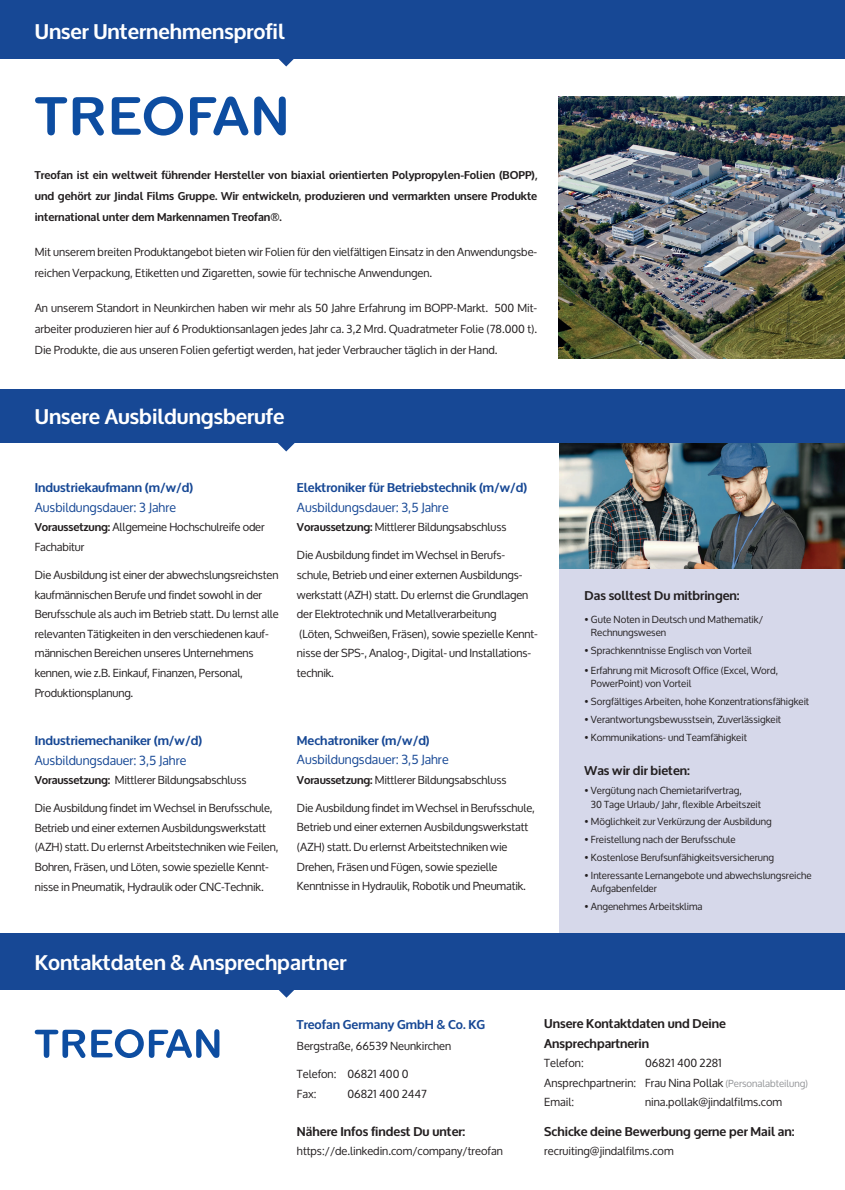
<style>
.page{position:relative;width:845px;height:1190px;background:#fff}
.page>*{position:absolute;margin:0;border:0;box-sizing:border-box;transform-origin:0 0}
.t1{font:700 21px "Oxygen";color:#fff}
.t2{font:700 12.6px/19.6px "Oxygen";color:#231f20}
.t3{font:700 12.6px "Oxygen";color:#174895}
.t4{font:12.6px "Oxygen";color:#174895}
.t5{font:11.2px/19.6px "Oxygen";letter-spacing:-.01em;color:#231f20}
.t6{font:700 11.2px/21px "Oxygen";color:#231f20;text-align:justify}
.t7{font:9.8px/13.3px "Oxygen";color:#231f20}
.s1{font-weight:700}
.s2{font-size:9.8px;color:#939598}
</style>
<div class="page">
<div style="left:0;top:0;width:844px;height:58px;background:#174895"></div>
<svg style="left:278px;top:58px;width:16px;height:9px"></svg>
<div style="left:0;top:933px;width:844px;height:56px;background:#174895"></div>
<svg style="left:278px;top:989px;width:17px;height:8px"></svg>
<div style="left:559px;top:442px;width:285px;height:491px;background:#d6d8ea"></div>
<img style="left:558px;top:96px;width:286px;height:262px">
<svg style="left:35px;top:97px;width:32px;height:38px"></svg>
<svg style="left:254px;top:96px;width:32px;height:39px"></svg>
<svg style="left:190px;top:96px;width:58px;height:39px"></svg>
<svg style="left:73px;top:97px;width:31px;height:38px"></svg>
<svg style="left:112px;top:96px;width:71px;height:40px"></svg>
<img style="left:559px;top:443px;width:285px;height:125px">
<svg style="left:35px;top:1029px;width:184px;height:29px"></svg>
<div style="left:0;top:390px;width:844px;height:53px;background:#174895"></div>
<svg style="left:278px;top:443px;width:16px;height:8px"></svg>
<h1 class="t1" style="left:35px;top:19px;width:251px">Unser Unternehmensprofil</h1>
<p class="t6" style="left:35px;top:164px;width:504px">Treofan ist ein weltweit führender Hersteller von biaxial orientierten Polypropylen-Folien (BOPP), und gehört zur Jindal Films Gruppe. Wir entwickeln, produzieren und vermarkten unsere Produkte international unter dem Markennamen Treofan®.</p>
<p class="t5" style="left:35px;top:241px;width:504px;line-height:21px">Mit unserem breiten Produktangebot bieten wir Folien für den vielfältigen Einsatz in den Anwendungsbe&shy;reichen Verpackung, Etiketten und Zigaretten, sowie für technische Anwendungen.</p>
<p class="t5" style="left:35px;top:297px;width:504px;line-height:21px;text-align:justify">An unserem Standort in Neunkirchen haben wir mehr als 50 Jahre Erfahrung im BOPP-Markt. 500 Mit&shy;arbeiter produzieren hier auf 6 Produktionsanlagen jedes Jahr ca. 3,2 Mrd. Quadratmeter Folie (78.000 t).<br>Die Produkte, die aus unseren Folien gefertigt werden, hat jeder Verbraucher täglich in der Hand.</p>
<h1 class="t1" style="left:35px;top:403px;width:251px">Unsere Ausbildungsberufe</h1>
<p class="t3" style="left:35px;top:480px;width:160px">Industriekaufmann (m/w/d)</p>
<p class="t4" style="left:35px;top:500px;width:143px">Ausbildungsdauer: 3 Jahre</p>
<p class="t5" style="left:35px;top:518px;width:231px"><span class="s1">Voraussetzung:</span> Allgemeine Hochschulreife oder<br>Fachabitur</p>
<p class="t5" style="left:35px;top:565px;width:245px">Die Ausbildung ist einer der abwechslungsreichsten kaufmännischen Berufe und findet sowohl in der Berufsschule als auch im Betrieb statt. Du lernst alle relevanten Tätigkeiten in den verschiedenen kauf&shy;männischen Bereichen unseres Unternehmens kennen, wie z.B. Einkauf, Finanzen, Personal, Produktionsplanung.</p>
<p class="t3" style="left:35px;top:732px;width:169px">Industriemechaniker (m/w/d)</p>
<p class="t4" style="left:35px;top:753px;width:153px">Ausbildungsdauer: 3,5 Jahre</p>
<p class="t5" style="left:35px;top:770px;width:213px"><span class="s1">Voraussetzung:</span> Mittlerer Bildungsabschluss</p>
<p class="t5" style="left:35px;top:798px;width:245px">Die Ausbildung findet im Wechsel in Berufsschule, Betrieb und einer externen Ausbildungswerkstatt (AZH) statt. Du erlernst Arbeitstechniken wie Feilen, Bohren, Fräsen, und Löten, sowie spezielle Kennt&shy;nisse in Pneumatik, Hydraulik oder CNC-Technik.</p>
<p class="t3" style="left:297px;top:480px;width:232px">Elektroniker für Betriebstechnik (m/w/d)</p>
<p class="t4" style="left:297px;top:500px;width:153px">Ausbildungsdauer: 3,5 Jahre</p>
<p class="t5" style="left:297px;top:518px;width:211px"><span class="s1">Voraussetzung:</span> Mittlerer Bildungsabschluss</p>
<p class="t5" style="left:297px;top:546px;width:242px">Die Ausbildung findet im Wechsel in Berufs&shy;schule, Betrieb und einer externen Ausbildungs&shy;werkstatt (AZH) statt. Du erlernst die Grundlagen der Elektrotechnik und Metallverarbeitung<br>(Löten, Schweißen, Fräsen), sowie spezielle Kennt&shy;nisse der SPS-, Analog-, Digital- und Installations&shy;technik.</p>
<p class="t3" style="left:297px;top:732px;width:134px">Mechatroniker (m/w/d)</p>
<p class="t4" style="left:297px;top:752px;width:153px">Ausbildungsdauer: 3,5 Jahre</p>
<p class="t5" style="left:297px;top:770px;width:211px"><span class="s1">Voraussetzung:</span> Mittlerer Bildungsabschluss</p>
<p class="t5" style="left:297px;top:798px;width:239px">Die Ausbildung findet im Wechsel in Berufsschule, Betrieb und einer externen Ausbildungswerkstatt (AZH) statt. Du erlernst Arbeitstechniken wie Drehen, Fräsen und Fügen, sowie spezielle Kenntnisse in Hydraulik, Robotik und Pneumatik.</p>
<h1 class="t1" style="left:35px;top:949px;width:313px">Kontaktdaten &amp; Ansprechpartner</h1>
<p class="t2" style="left:584px;top:586px;width:156px">Das solltest Du mitbringen:</p>
<p class="t7" style="left:590px;top:613px;width:174px;text-indent:-6px">• Gute Noten in Deutsch und Mathematik/<br>Rechnungswesen</p>
<p class="t7" style="left:584px;top:644px;width:169px">• Sprachkenntnisse Englisch von Vorteil</p>
<p class="t7" style="left:590px;top:664px;width:189px;text-indent:-6px">• Erfahrung mit Microsoft Office (Excel, Word,<br>PowerPoint) von Vorteil</p>
<p class="t7" style="left:584px;top:695px;width:226px">• Sorgfältiges Arbeiten, hohe Konzentrationsfähigkeit</p>
<p class="t7" style="left:584px;top:713px;width:198px">• Verantwortungsbewusstsein, Zuverlässigkeit</p>
<p class="t7" style="left:584px;top:730px;width:164px">• Kommunikations- und Teamfähigkeit</p>
<p class="t2" style="left:584px;top:761px;width:107px">Was wir dir bieten:</p>
<p class="t7" style="left:590px;top:784px;width:172px;text-indent:-6px">• Vergütung nach Chemietarifvertrag,<br>30 Tage Urlaub/ Jahr, flexible Arbeitszeit</p>
<p class="t7" style="left:584px;top:815px;width:188px">• Möglichkeit zur Verkürzung der Ausbildung</p>
<p class="t7" style="left:584px;top:833px;width:153px">• Freistellung nach der Berufsschule</p>
<p class="t7" style="left:584px;top:851px;width:191px">• Kostenlose Berufsunfähigkeitsversicherung</p>
<p class="t7" style="left:590px;top:869px;width:222px;text-indent:-6px">• Interessante Lernangebote und abwechslungsreiche<br>Aufgabenfelder</p>
<p class="t7" style="left:584px;top:900px;width:119px">• Angenehmes Arbeitsklima</p>
<p class="t3" style="left:297px;top:1016px;width:190px">Treofan Germany GmbH &amp; Co. KG</p>
<p class="t5" style="left:297px;top:1036px;width:156px">Bergstraße, 66539 Neunkirchen</p>
<p class="t5" style="left:297px;top:1064px;width:113px">Telefon: 06821 400 0<br>Fax:</p>
<p class="t5" style="left:347px;top:1084px;width:81px">06821 400 2447</p>
<p class="t2" style="left:297px;top:1121px;width:170px">Nähere Infos findest Du unter:</p>
<p class="t5" style="left:297px;top:1141px;width:207px">https://de.linkedin.com/company/treofan</p>
<p class="t2" style="left:544px;top:1014px;width:183px">Unsere Kontaktdaten und Deine<br>Ansprechpartnerin</p>
<p class="t5" style="left:544px;top:1053px;width:41px">Telefon:</p>
<p class="t5" style="left:544px;top:1053px;width:265px;text-indent:101px">06821 400 2281<br>Ansprechpartnerin: Frau Nina Pollak <span class="s2">(Personalabteilung)<br></span>Email:</p>
<p class="t5" style="left:645px;top:1092px;width:138px">nina.pollak@jindalfilms.com</p>
<p class="t2" style="left:544px;top:1121px;width:252px">Schicke deine Bewerbung gerne per Mail an:</p>
<p class="t5" style="left:544px;top:1141px;width:131px">recruiting@jindalfilms.com</p>
</div>
